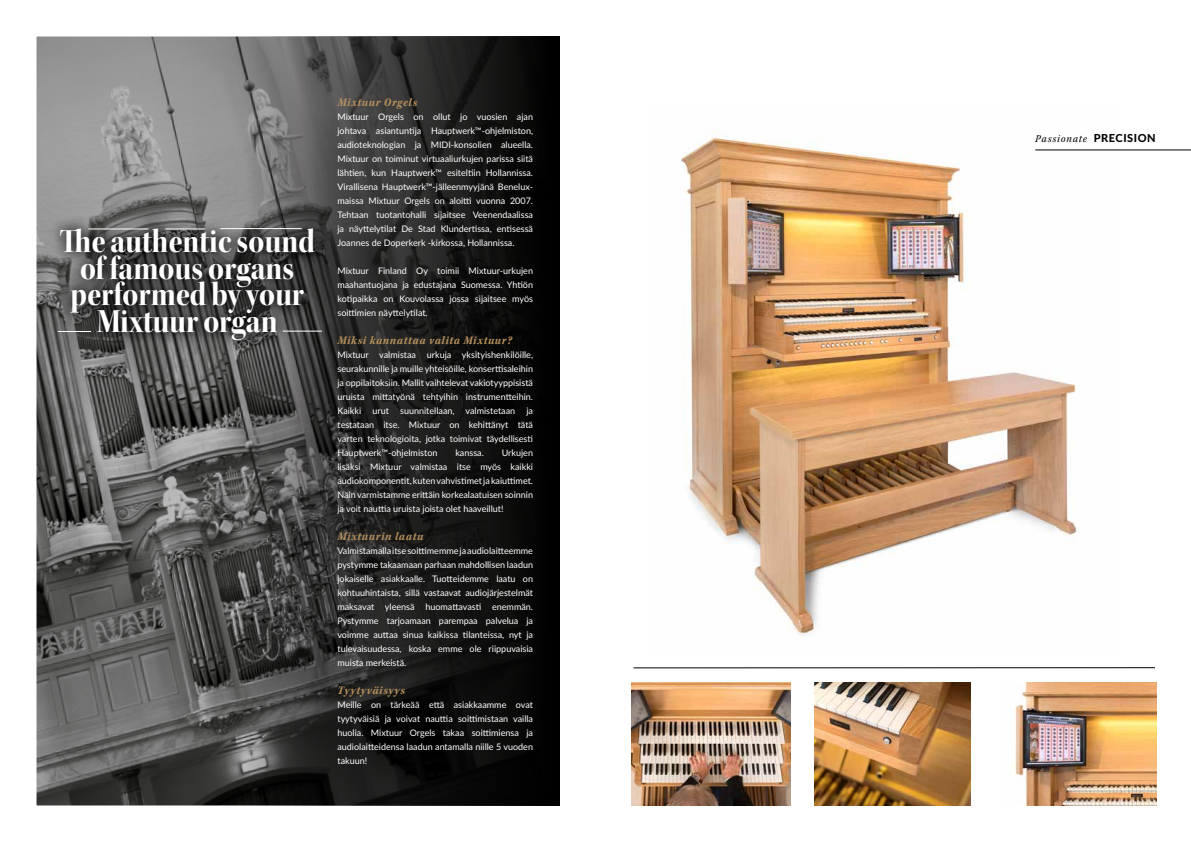
<style>
.page{position:relative;width:1191px;height:842px;background:#fff}
.page>*{position:absolute;margin:0;border:0;box-sizing:border-box;transform-origin:0 0}
.t1{font:34.9px/26.5px "Kepler Std Bold Scn Disp";color:#fff;text-align:center}
.t2{font:12px "Kepler Std Bold Scn It";letter-spacing:.05em;color:#b58f5c}
.t3{font:11px "Kepler Std Scn It";letter-spacing:.08em;color:#000}
.t4{font:9px/14px "Lato";color:#fff;text-align:justify}
.s1{font-family:"Lato";font-weight:800}
</style>
<div class="page">
<img style="left:681px;top:131px;width:436px;height:505px">
<img style="left:38px;top:38px;width:207px;height:766px">
<svg style="left:245px;top:36px;width:314px;height:770px;background:#262525"></svg>
<img style="left:631px;top:683px;width:159px;height:123px">
<img style="left:814px;top:683px;width:156px;height:123px">
<img style="left:1014px;top:683px;width:142px;height:123px">
<hr style="left:633px;top:667px;width:522px;height:1px;background:#000">
<hr style="left:1035px;top:150px;width:156px;height:1px;background:#000">
<svg style="left:46px;top:215px;width:281px;height:139px;background:#434242"></svg>
<hr style="left:165px;top:229px;width:40px;height:1px;background:#fff">
<hr style="left:88px;top:229px;width:60px;height:1px;background:#fff">
<hr style="left:58px;top:331px;width:33px;height:1px;background:#fff">
<hr style="left:283px;top:331px;width:39px;height:1px;background:#fff">
<hr style="left:220px;top:228px;width:82px;height:1px;background:#fff">
<h1 class="t1" style="left:60px;top:228px;width:257px">The authentic sound of famous organs performed by your<br>Mixtuur organ</h1>
<h2 class="t2" style="left:337px;top:96px;width:81px">Mixtuur Orgels</h2>
<p class="t4" style="left:337px;top:110px;width:197px">Mixtuur Orgels on ollut jo vuosien ajan johtava asiantuntija Hauptwerk™-ohjelmiston, audioteknologian ja MIDI-konsolien alueella.<br>Mixtuur on toiminut virtuaaliurkujen parissa siitä lähtien, kun Hauptwerk™ esiteltiin Hollannissa.<br>Virallisena Hauptwerk™-jälleenmyyjänä Benelux&shy;maissa Mixtuur Orgels on aloitti vuonna 2007.<br>Tehtaan tuotantohalli sijaitsee Veenendaalissa ja näyttelytilat De Stad Klundertissa, entisessä Joannes de Doperkerk -kirkossa, Hollannissa.</p>
<p class="t4" style="left:337px;top:264px;width:197px">Mixtuur Finland Oy toimii Mixtuur-urkujen maahantuojana ja edustajana Suomessa. Yhtiön kotipaikka on Kouvolassa jossa sijaitsee myös soittimien näyttelytilat.</p>
<h2 class="t2" style="left:337px;top:334px;width:176px">Miksi kannattaa valita Mixtuur?</h2>
<p class="t4" style="left:337px;top:348px;width:197px">Mixtuur valmistaa urkuja yksityishenkilöille, seurakunnille ja muille yhteisöille, konserttisaleihin ja oppilaitoksiin. Mallit vaihtelevat vakiotyyppisistä uruista mittatyönä tehtyihin instrumentteihin.<br>Kaikki urut suunnitellaan, valmistetaan ja testataan itse. Mixtuur on kehittänyt tätä varten teknologioita, jotka toimivat täydellisesti Hauptwerk™-ohjelmiston</p>
<p class="t4" style="left:337px;top:446px;width:197px;text-indent:164px">Urkujen lisäksi Mixtuur valmistaa itse myös kaikki audiokomponentit, kuten vahvistimet ja kaiuttimet.<br>Näin varmistamme erittäin korkealaatuisen soinnin ja voit nauttia uruista joista olet haaveillut!</p>
<h2 class="t2" style="left:337px;top:530px;width:87px">Mixtuurin laatu</h2>
<p class="t4" style="left:337px;top:544px;width:197px">Valmistamalla itse soittimemme ja audiolaitteemme pystymme takaamaan parhaan mahdollisen laadun jokaiselle asiakkaalle. Tuotteidemme laatu on kohtuuhintaista, sillä vastaavat audiojärjestelmät maksavat yleensä huomattavasti enemmän.<br>Pystymme tarjoamaan parempaa palvelua ja voimme auttaa sinua kaikissa tilanteissa, nyt ja tulevaisuudessa, koska emme ole riippuvaisia muista merkeistä.</p>
<h2 class="t2" style="left:337px;top:684px;width:69px">Tyytyväisyys</h2>
<p class="t4" style="left:337px;top:698px;width:197px">Meille on tärkeää että asiakkaamme ovat tyytyväisiä ja voivat nauttia soittimistaan vailla huolia. Mixtuur Orgels takaa soittimiensa ja audiolaitteidensa laadun antamalla niille 5 vuoden takuun!</p>
<p class="t4" style="left:455px;top:446px;width:30px">kanssa.</p>
<p class="t3" style="left:1035px;top:132px;width:122px">Passionate <span class="s1">PRECISION</span></p>
</div>
